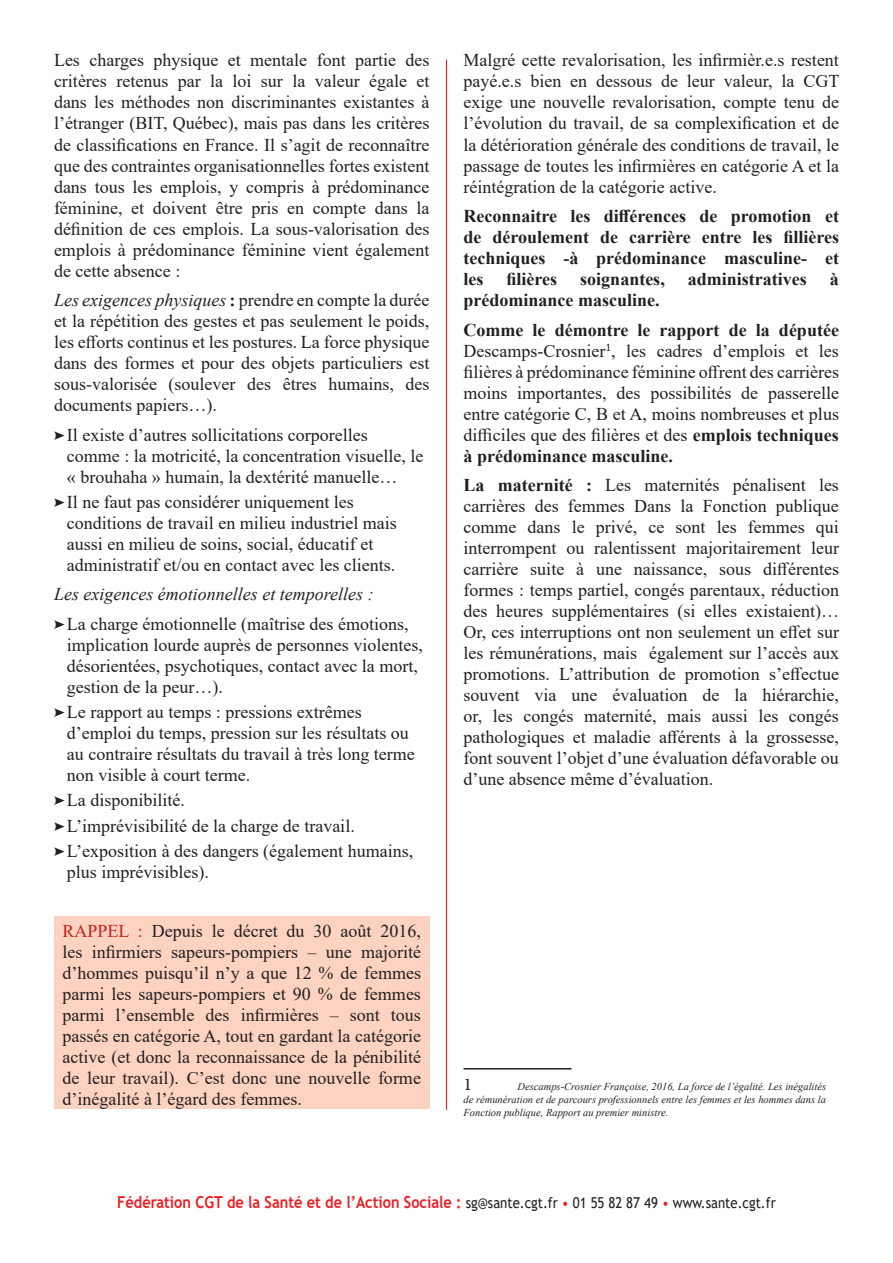
<style>
.page{position:relative;width:893px;height:1263px;background:#fff}
.page>*{position:absolute;margin:0;border:0;box-sizing:border-box;transform-origin:0 0}
.t1{font:18px/21px "Times New Roman";color:#231f20;text-align:justify}
.t2{font:700 18px/21px "Times New Roman";color:#231f20;text-align:justify}
.t3{font:italic 18px "Times New Roman";color:#231f20}
.t4{font:18px "Minion Pro";color:#231f20}
.t5{font:700 16.5px "Trebuchet MS";color:#ee1d23;scale:.88 1}
.t6{font:italic 10.5px/12.6px "Times New Roman";color:#231f20;text-align:justify}
.s1{font-style:italic}
.s2{font-weight:700}
.s3{color:#c9211e}
.s4{font-weight:400;font-size:15px;color:#231f20}
.s5{font-weight:400;font-size:15px}
</style>
<div class="page">
<div style="left:54px;top:916px;width:375px;height:193px;background:#fcd2c0"></div>
<hr style="left:463px;top:1068px;width:108px;height:1px;background:#231f20">
<hr style="left:446px;top:60px;width:1px;height:1050px;background:#ee1d23">
<p class="t1" style="left:54px;top:49px;width:377px">Les charges physique et mentale font partie des critères retenus par la loi sur la valeur égale et dans les méthodes non discriminantes existantes à l’étranger (BIT, Québec), mais pas dans les critères de classifications en France. Il s’agit de reconnaître que des contraintes organisationnelles fortes existent dans tous les emplois, y compris à prédominance féminine, et doivent être pris en compte dans la définition de ces emplois. La sous-valorisation des emplois à prédominance féminine vient également de cette absence :</p>
<p class="t1" style="left:54px;top:289px;width:377px"><span class="s1">Les exigences physiques</span> <span class="s2">:</span> prendre en compte la durée et la répétition des gestes et pas seulement le poids, les efforts continus et les postures. La force physique dans des formes et pour des objets particuliers est sous-valorisée (soulever des êtres humains, des documents papiers…).</p>
<p class="t1" style="left:67px;top:423px;width:358px;text-align:left">Il existe d’autres sollicitations corporelles comme : la motricité, la concentration visuelle, le « brouhaha » humain, la dextérité manuelle…</p>
<p class="t1" style="left:67px;top:491px;width:331px;text-align:left">Il ne faut pas considérer uniquement les conditions de travail en milieu industriel mais aussi en milieu de soins, social, éducatif et administratif et/ou en contact avec les clients.</p>
<p class="t3" style="left:54px;top:582px;width:321px">Les exigences émotionnelles et temporelles :</p>
<p class="t1" style="left:67px;top:613px;width:357px;text-align:left">La charge émotionnelle (maîtrise des émotions, implication lourde auprès de personnes violentes, désorientées, psychotiques, contact avec la mort, gestion de la peur…).</p>
<p class="t1" style="left:67px;top:701px;width:349px;text-align:left">Le rapport au temps : pressions extrêmes d’emploi du temps, pression sur les résultats ou au contraire résultats du travail à très long terme non visible à court terme.</p>
<p class="t1" style="left:67px;top:789px;width:120px">La disponibilité.</p>
<p class="t1" style="left:67px;top:814px;width:289px">L’imprévisibilité de la charge de travail.</p>
<p class="t1" style="left:67px;top:840px;width:348px">L’exposition à des dangers (également humains, plus imprévisibles).</p>
<p class="t1" style="left:63px;top:920px;width:360px"><span class="s3">RAPPEL :</span> Depuis le décret du 30 août 2016, les infirmiers sapeurs-pompiers – une majorité d’hommes puisqu’il n’y a que 12 % de femmes parmi les sapeurs-pompiers et 90 % de femmes parmi l’ensemble des infirmières – sont tous passés en catégorie A, tout en gardant la catégorie active (et donc la reconnaissance de la pénibilité de leur travail). C’est donc une nouvelle forme d’inégalité à l’égard des femmes.</p>
<p class="t1" style="left:463px;top:49px;width:377px">Malgré cette revalorisation, les infirmièr.e.s restent payé.e.s bien en dessous de leur valeur, la CGT exige une nouvelle revalorisation, compte tenu de l’évolution du travail, de sa complexification et de la détérioration générale des conditions de travail, le passage de toutes les infirmières en catégorie A et la réintégration de la catégorie active.</p>
<p class="t2" style="left:463px;top:205px;width:377px">Reconnaitre les différences de promotion et de déroulement de carrière entre les fillières techniques -à prédominance masculine- et les</p>
<p class="t2" style="left:507px;top:268px;width:52px">filières</p>
<p class="t2" style="left:580px;top:268px;width:86px">soignantes,</p>
<p class="t2" style="left:688px;top:268px;width:120px">administratives</p>
<p class="t2" style="left:830px;top:268px;width:10px">à</p>
<p class="t2" style="left:463px;top:289px;width:198px">prédominance masculine.</p>
<p class="t1" style="left:463px;top:318px;width:377px"><span class="s2">Comme le démontre le rapport de la députée </span>Descamps-Crosnier<sup>1</sup>, les cadres d’emplois et les filières à prédominance féminine offrent des carrières moins importantes, des possibilités de passerelle entre catégorie C, B et A, moins nombreuses et plus difficiles que des filières et des <span class="s2">emplois techniques à prédominance masculine.</span></p>
<p class="t1" style="left:463px;top:474px;width:377px"><span class="s2">La maternité :</span> Les maternités pénalisent les carrières des femmes Dans la Fonction publique comme dans le privé, ce sont les femmes qui interrompent ou ralentissent majoritairement leur carrière suite à une naissance, sous différentes formes : temps partiel, congés parentaux, réduction des heures supplémentaires (si elles existaient)… Or, ces interruptions ont non seulement un effet sur les rémunérations, mais également sur l’accès aux promotions. L’attribution de promotion s’effectue souvent via une évaluation de la hiérarchie, or, les congés maternité, mais aussi les congés pathologiques et maladie afférents à la grossesse, font souvent l’objet d’une évaluation défavorable ou d’une absence même d’évaluation.</p>
<p class="t4" style="left:463px;top:1072px;width:10px">1</p>
<p class="t6" style="left:463px;top:1080px;width:364px;text-indent:54px">Descamps-Crosnier Françoise, 2016, La force de l’égalité. Les inégalités de rémunération et de parcours professionnels entre les femmes et les hommes dans la Fonction publique, Rapport au premier ministre.</p>
<p class="t5" style="left:117px;top:1192px;width:750px">Fédération CGT de la Santé et de l’Action Sociale : <span class="s4">sg@sante.cgt.fr</span> <span class="s5">•</span> <span class="s4">01 55 82 87 49</span> <span class="s5">•</span> <span class="s4">www.sante.cgt.fr</span></p>
</div>
